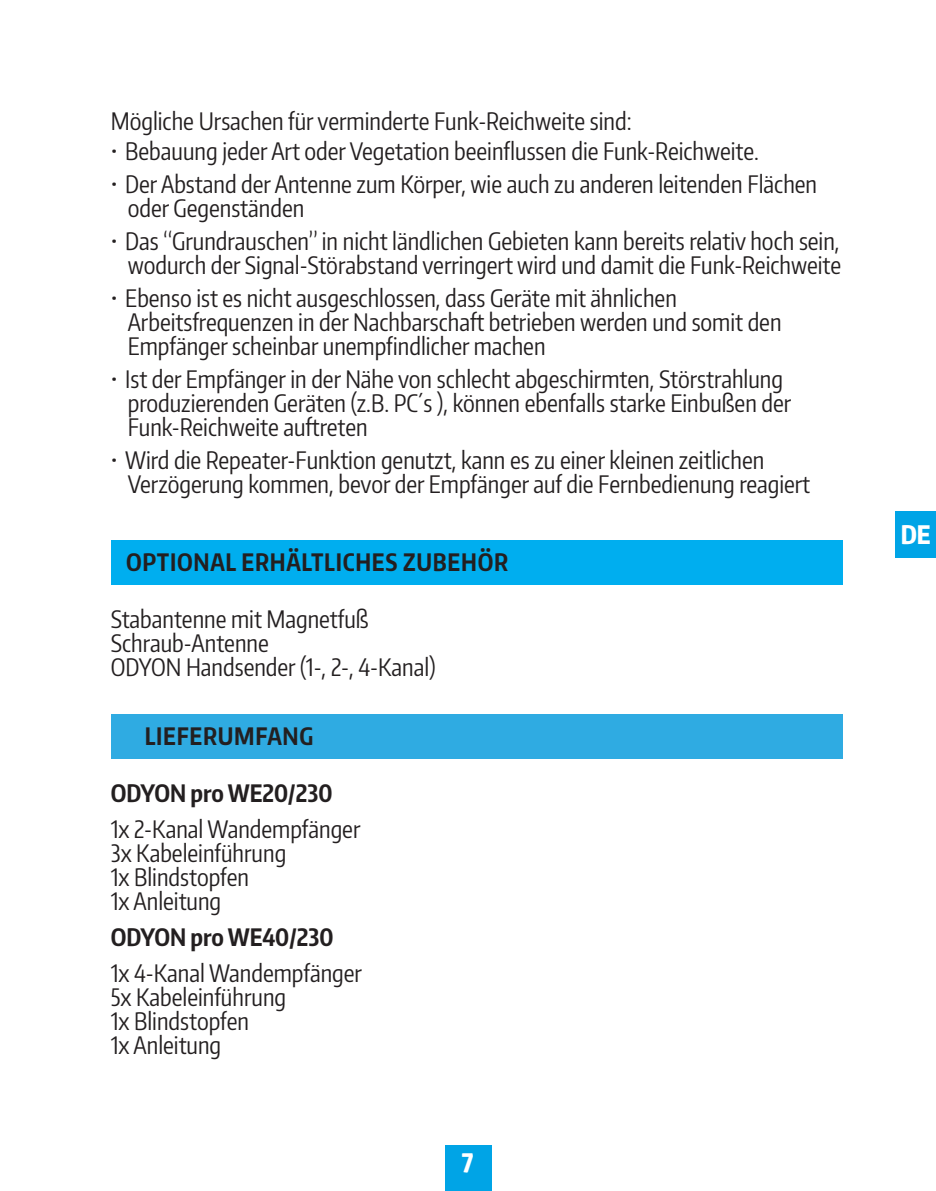
<style>
.page{position:relative;width:936px;height:1191px;background:#fff}
.page>*{position:absolute;margin:0;border:0;box-sizing:border-box;transform-origin:0 0}
.t1{font:800 25.5px "Encode Sans Compressed";color:#fff}
.t2{font:24px/24px "Encode Sans Compressed";color:#231f20}
.t3{font:700 24px "Encode Sans Compressed";letter-spacing:.03em;color:#231f20}
.t4{font:700 24px "Encode Sans Compressed";color:#231f20}
</style>
<div class="page">
<div style="left:111px;top:540px;width:731px;height:45px;background:#00aeef"></div>
<div style="left:111px;top:714px;width:731px;height:45px;background:#2fabe2"></div>
<div style="left:894px;top:511px;width:41px;height:47px;background:#00a4e6"></div>
<div style="left:444px;top:1144px;width:47px;height:47px;background:#00a4e6"></div>
<p class="t2" style="left:111px;top:108px;width:522px">Mögliche Ursachen für verminderte Funk-Reichweite sind:</p>
<p class="t2" style="left:111px;top:138px;width:649px">• Bebauung jeder Art oder Vegetation beeinflussen die Funk-Reichweite.</p>
<p class="t2" style="left:128px;top:171px;width:691px;text-indent:-17px">• Der Abstand der Antenne zum Körper, wie auch zu anderen leitenden Flächen oder Gegenständen</p>
<p class="t2" style="left:111px;top:228px;width:732px;text-align:right">• Das “Grundrauschen” in nicht ländlichen Gebieten kann bereits relativ hoch sein, wodurch der Signal-Störabstand verringert wird und damit die Funk-Reichweite</p>
<p class="t2" style="left:128px;top:285px;width:655px;text-indent:-17px">• Ebenso ist es nicht ausgeschlossen, dass Geräte mit ähnlichen<br>Arbeitsfrequenzen in der Nachbarschaft betrieben werden und somit den<br>Empfänger scheinbar unempfindlicher machen</p>
<p class="t2" style="left:128px;top:366px;width:665px;text-indent:-17px">• Ist der Empfänger in der Nähe von schlecht abgeschirmten, Störstrahlung produzierenden Geräten (z.B. PC´s ), können ebenfalls starke Einbußen der<br>Funk-Reichweite auftreten</p>
<p class="t2" style="left:128px;top:447px;width:684px;text-indent:-17px">• Wird die Repeater-Funktion genutzt, kann es zu einer kleinen zeitlichen<br>Verzögerung kommen, bevor der Empfänger auf die Fernbedienung reagiert</p>
<p class="t3" style="left:126px;top:546px;width:383px">OPTIONAL ERHÄLTLICHES ZUBEHÖR</p>
<p class="t2" style="left:111px;top:606px;width:326px">Stabantenne mit Magnetfuß<br>Schraub-Antenne<br>ODYON Handsender (1-, 2-, 4-Kanal)</p>
<p class="t3" style="left:145px;top:720px;width:170px">LIEFERUMFANG</p>
<p class="t4" style="left:111px;top:777px;width:223px">ODYON pro WE20/230</p>
<p class="t2" style="left:111px;top:816px;width:251px">1x 2-Kanal Wandempfänger<br>3x Kabeleinführung<br>1x Blindstopfen<br>1x Anleitung</p>
<p class="t4" style="left:111px;top:921px;width:224px">ODYON pro WE40/230</p>
<p class="t2" style="left:111px;top:960px;width:253px">1x 4-Kanal Wandempfänger<br>5x Kabeleinführung<br>1x Blindstopfen<br>1x Anleitung</p>
<p class="t1" style="left:462px;top:1146px;width:13px">7</p>
<p class="t1" style="left:900px;top:518px;width:32px">DE</p>
</div>
